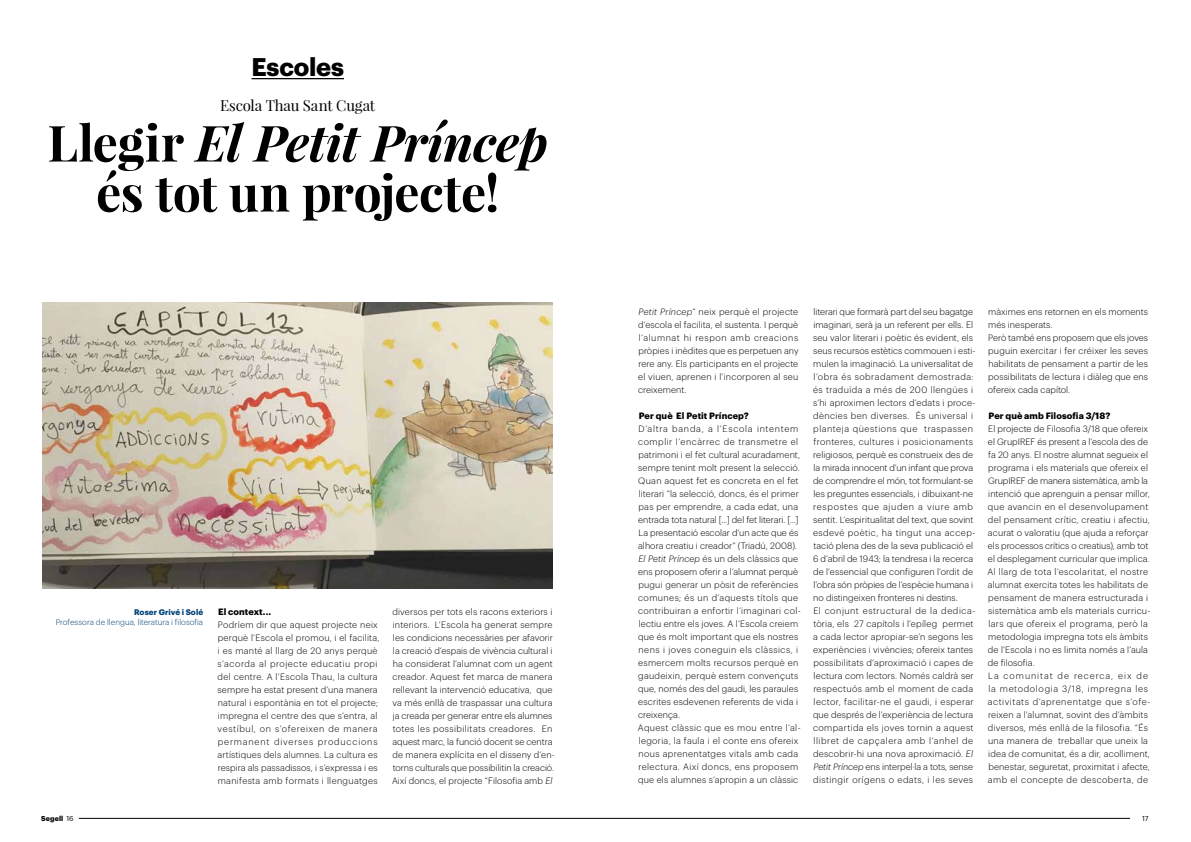
<style>
.page{position:relative;width:1191px;height:842px;background:#fff}
.page>*{position:absolute;margin:0;border:0;box-sizing:border-box;transform-origin:0 0}
.t1{font:700 50px/50px "Playfair Display";letter-spacing:-.01em;color:#000;text-align:center}
.t2{font:700 25px "Graphik";letter-spacing:-.005em;color:#000}
.t3{font:15px "Playfair Display";letter-spacing:-.01em;color:#000}
.t4{font:300 9px/13px "Graphik";letter-spacing:.02em;color:#000}
.t5{font:700 9px "Graphik";letter-spacing:.01em;color:#000}
.t6{font:300 8px "Graphik";letter-spacing:.005em;color:#004379}
.t7{font:700 8px "Graphik";letter-spacing:.01em;color:#004379}
.t8{font:700 7px "Graphik";letter-spacing:.015em;color:#000}
.t9{font:7px "Graphik";color:#000}
.s1{font-style:italic}
.s2{font-weight:400}
</style>
<div class="page">
<hr style="left:79px;top:818px;width:1051px;height:1px;background:#000">
<hr style="left:251px;top:78px;width:93px;height:1px;background:#000">
<img style="left:43px;top:303px;width:510px;height:286px">
<h2 class="t2" style="left:251px;top:48px;width:94px">Escoles</h2>
<h3 class="t3" style="left:220px;top:96px;width:156px">Escola Thau Sant Cugat</h3>
<h1 class="t1" style="left:47px;top:118px;width:502px">Llegir <span class="s1">El Petit Príncep </span>és tot un projecte!</h1>
<p class="t7" style="left:134px;top:605px;width:71px">Roser Grivé i Solé</p>
<p class="t6" style="left:56px;top:616px;width:149px">Professora de llengua, literatura i filosofia</p>
<p class="t5" style="left:218px;top:604px;width:55px">El context...</p>
<p class="t4" style="left:217px;top:617px;width:163px">Podríem dir que aquest projecte neix perquè l’Escola el promou, i el facilita, i es manté al llarg de 20 anys perquè s’acorda al projecte educatiu propi del centre. A l’Escola Thau, la cultura sempre ha estat present d’una manera natural i espontània en tot el projecte; impregna el centre des que s’entra, al vestíbul, on s’ofereixen de manera permanent diverses produccions artístiques dels alumnes. La cultura es respira als passadissos, i s’expressa i es manifesta amb formats i llenguatges</p>
<p class="t4" style="left:392px;top:604px;width:164px">diversos per tots els racons exteriors i interiors. L’Escola ha generat sempre les condicions necessàries per afavorir la creació d’espais de vivència cultural i ha considerat l’alumnat com un agent creador. Aquest fet marca de manera rellevant la intervenció educativa, que va més enllà de traspassar una cultura ja creada per generar entre els alumnes totes les possibilitats creadores. En aquest marc, la funció docent se centra de manera explícita en el disseny d’en· torns culturals que possibilitin la creació.<br>Així doncs, el projecte “Filosofia amb <span class="s1">El</span></p>
<p class="t4" style="left:638px;top:305px;width:162px;text-align:justify"><span class="s1">Petit Príncep</span>” neix perquè el projecte d’escola el facilita, el sustenta. I perquè l’alumnat hi respon amb creacions pròpies i inèdites que es perpetuen any rere any. Els participants en el projecte el viuen, aprenen i l’incorporen al seu creixement.</p>
<p class="t5" style="left:638px;top:409px;width:112px">Per què El Petit Príncep?</p>
<p class="t4" style="left:638px;top:422px;width:164px">D’altra banda, a l’Escola intentem complir l’encàrrec de transmetre el patrimoni i el fet cultural acuradament, sempre tenint molt present la selecció.<br>Quan aquest fet es concreta en el fet literari “la selecció, doncs, és el primer pas per emprendre, a cada edat, una entrada tota natural [...] del fet literari. [...] La presentació escolar d’un acte que és alhora creatiu i creador” (Triadú, 2008).<br><span class="s1">El Petit Príncep</span> és un dels clàssics que ens proposem oferir a l’alumnat perquè pugui generar un pòsit de referències comunes; és un d’aquests títols que contribuiran a enfortir l’imaginari col· lectiu entre els joves. A l’Escola creiem que és molt important que els nostres nens i joves coneguin els clàssics, i esmercem molts recursos perquè en gaudeixin, perquè estem convençuts que, només des del gaudi, les paraules escrites esdevenen referents de vida i creixença.<br>Aquest clàssic que es mou entre l’al· legoria, la faula i el conte ens ofereix nous aprenentatges vitals amb cada relectura. Així doncs, ens proposem que els alumnes s’apropin a un clàssic</p>
<p class="t4" style="left:813px;top:305px;width:164px">literari que formarà part del seu bagatge imaginari, serà ja un referent per ells. El seu valor literari i poètic és evident, els seus recursos estètics commouen i esti· mulen la imaginació. La universalitat de l’obra és sobradament demostrada: és traduïda a més de 200 llengües i s’hi aproximen lectors d’edats i proce· dències ben diverses. És universal i planteja qüestions que traspassen fronteres, cultures i posicionaments religiosos, perquè es construeix des de la mirada innocent d’un infant que prova de comprendre el món, tot formulant-se les preguntes essencials, i dibuixant-ne respostes que ajuden a viure amb sentit. L’espiritualitat del text, que sovint esdevé poètic, ha tingut una accep· tació plena des de la seva publicació el 6 d’abril de 1943; la tendresa i la recerca de l’essencial que configuren l’ordit de l’obra són pròpies de l’espècie humana i no distingeixen fronteres ni destins.<br>El conjunt estructural de la dedica· tòria, els 27 capítols i l’epíleg permet a cada lector apropiar-se’n segons les experiències i vivències; ofereix tantes possibilitats d’aproximació i capes de lectura com lectors. Només caldrà ser respectuós amb el moment de cada lector, facilitar-ne el gaudi, i esperar que després de l’experiència de lectura compartida els joves tornin a aquest llibret de capçalera amb l’anhel de descobrir-hi una nova aproximació. <span class="s1">El Petit Príncep</span> ens interpel·la a tots, sense distingir orígens o edats, i les seves</p>
<p class="t4" style="left:988px;top:305px;width:162px">màximes ens retornen en els moments més inesperats.<br>Però també ens proposem que els joves puguin exercitar i fer créixer les seves habilitats de pensament a partir de les possibilitats de lectura i diàleg que ens ofereix cada capítol.</p>
<p class="t5" style="left:988px;top:409px;width:123px">Per què amb Filosofia 3/18?</p>
<p class="t4" style="left:987px;top:422px;width:164px">El projecte de Filosofia 3/18 que ofereix el GrupIREF és present a l’escola des de fa 20 anys. El nostre alumnat segueix el programa i els materials que ofereix el GrupIREF de manera sistemàtica, amb la intenció que aprenguin a pensar millor, que avancin en el desenvolupament del pensament crític, creatiu i afectiu, acurat o valoratiu (que ajuda a reforçar els processos crítics o creatius), amb tot el desplegament curricular que implica.<br>Al llarg de tota l’escolaritat, el nostre alumnat exercita totes les habilitats de pensament de manera estructurada i sistemàtica amb els materials curricu· lars que ofereix el programa, però la metodologia impregna tots els àmbits de l’Escola i no es limita només a l’aula de filosofia.<br>La comunitat de recerca, eix de la metodologia 3/18, impregna les activitats d’aprenentatge que s’ofe· reixen a l’alumnat, sovint des d’àmbits diversos, més enllà de la filosofia. “És una manera de treballar que uneix la idea de comunitat, és a dir, acolliment, benestar, seguretat, proximitat i afecte, amb el concepte de descoberta, de</p>
<p class="t8" style="left:41px;top:813px;width:34px">Segell <span class="s2">16</span></p>
<p class="t9" style="left:1142px;top:813px;width:8px">17</p>
</div>
